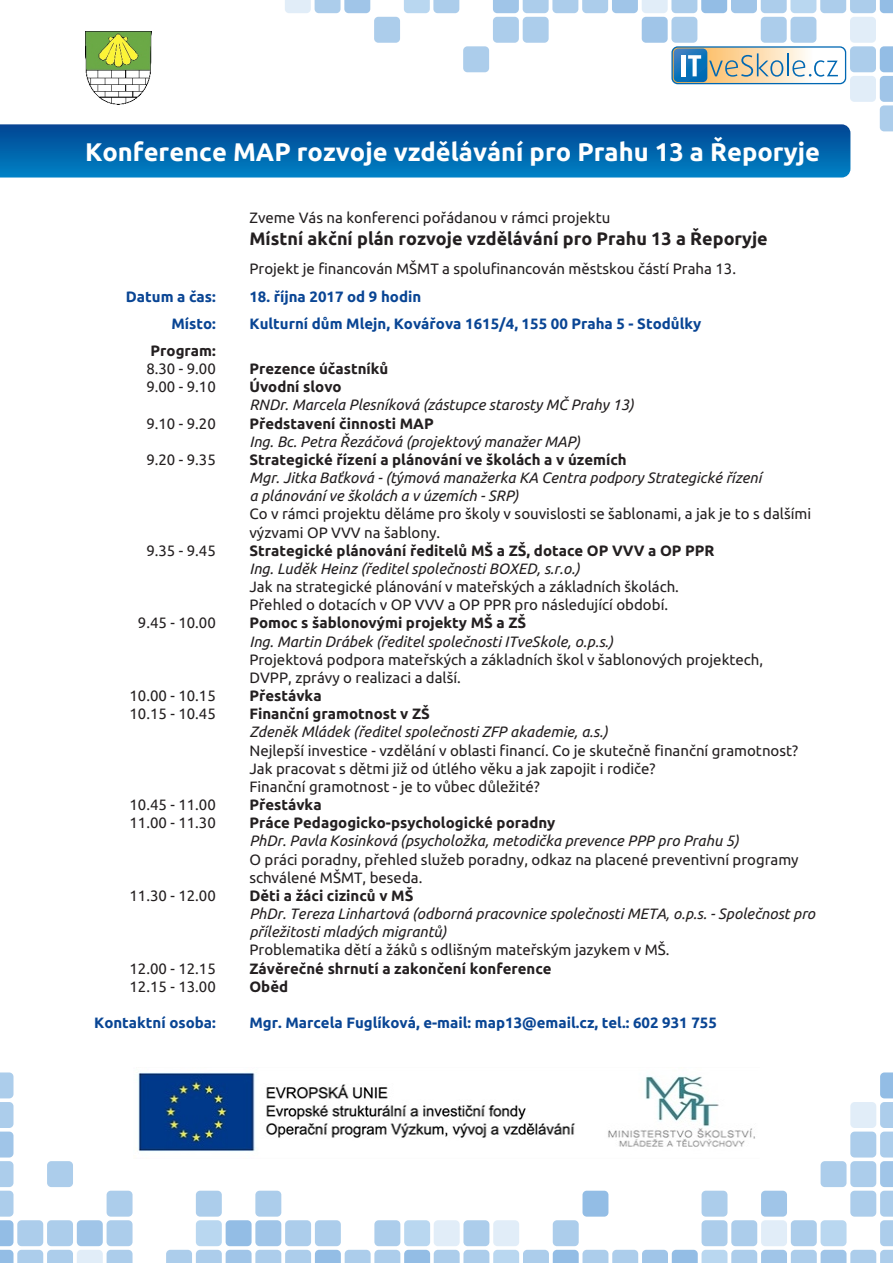
<style>
.page{position:relative;width:893px;height:1263px;background:#fff}
.page>*{position:absolute;margin:0;border:0;box-sizing:border-box;transform-origin:0 0}
.t1{font:700 25.5px "Ubuntu";color:#fff}
.t2{font:700 18px "Ubuntu";color:#231f20}
.t3{font:15px/18.1px "Ubuntu";color:#231f20}
.t4{font:italic 15px/18.1px "Ubuntu";color:#231f20}
.t5{font:700 15px "Ubuntu";color:#231f20}
.t6{font:700 15px "Ubuntu";color:#094594}
</style>
<div class="page">
<svg style="left:0;top:124px;width:850px;height:54px;background:#066eb4"></svg>
<svg style="left:0;top:1072px;width:893px;height:191px"></svg>
<div style="left:850px;top:1131px;width:26px;height:26px;background:#accdeb;border-radius:4px"></div>
<div style="left:821px;top:1131px;width:25px;height:26px;background:#fff;border-radius:4px"></div>
<img style="left:133px;top:1072px;width:627px;height:86px">
<svg style="left:285px;top:0;width:608px;height:161px"></svg>
<img style="left:85px;top:32px;width:66px;height:72px">
<h1 class="t1" style="left:85px;top:141px;width:736px">Konference MAP rozvoje vzdělávání pro Prahu 13 a Řeporyje</h1>
<p class="t3" style="left:249px;top:210px;width:362px">Zveme Vás na konferenci pořádanou v rámci projektu</p>
<p class="t2" style="left:249px;top:231px;width:520px">Místní akční plán rozvoje vzdělávání pro Prahu 13 a Řeporyje</p>
<p class="t3" style="left:249px;top:261px;width:488px">Projekt je financován MŠMT a spolufinancován městskou částí Praha 13.</p>
<p class="t6" style="left:126px;top:290px;width:92px">Datum a čas:</p>
<p class="t6" style="left:249px;top:290px;width:173px">18. října 2017 od 9 hodin</p>
<p class="t6" style="left:171px;top:317px;width:46px">Místo:</p>
<p class="t6" style="left:249px;top:317px;width:453px">Kulturní dům Mlejn, Kovářova 1615/4, 155 00 Praha 5 - Stodůlky</p>
<p class="t5" style="left:151px;top:344px;width:67px">Program:</p>
<p class="t3" style="left:146px;top:361px;width:71px">8.30 - 9.00</p>
<p class="t5" style="left:249px;top:362px;width:140px">Prezence účastníků</p>
<p class="t3" style="left:146px;top:379px;width:71px">9.00 - 9.10</p>
<p class="t5" style="left:249px;top:381px;width:94px">Úvodní slovo</p>
<p class="t4" style="left:249px;top:397px;width:386px">RNDr. Marcela Plesníková (zástupce starosty MČ Prahy 13)</p>
<p class="t3" style="left:146px;top:415px;width:71px">9.10 - 9.20</p>
<p class="t5" style="left:249px;top:417px;width:186px">Představení činnosti MAP</p>
<p class="t4" style="left:249px;top:433px;width:332px">Ing. Bc. Petra Řezáčová (projektový manažer MAP)</p>
<p class="t3" style="left:146px;top:451px;width:71px">9.20 - 9.35</p>
<p class="t5" style="left:249px;top:453px;width:379px">Strategické řízení a plánování ve školách a v územích</p>
<p class="t4" style="left:249px;top:470px;width:514px">Mgr. Jitka Baťková - (týmová manažerka KA Centra podpory Strategické řízení a plánování ve školách a v územích - SRP)</p>
<p class="t3" style="left:249px;top:506px;width:563px">Co v rámci projektu děláme pro školy v souvislosti se šablonami, a jak je to s dalšími výzvami OP VVV na šablony.</p>
<p class="t3" style="left:146px;top:542px;width:71px">9.35 - 9.45</p>
<p class="t5" style="left:249px;top:544px;width:467px">Strategické plánování ředitelů MŠ a ZŠ, dotace OP VVV a OP PPR</p>
<p class="t4" style="left:249px;top:560px;width:332px">Ing. Luděk Heinz (ředitel společnosti BOXED, s.r.o.)</p>
<p class="t3" style="left:249px;top:579px;width:431px">Jak na strategické plánování v mateřských a základních školách.<br>Přehled o dotacích v OP VVV a OP PPR pro následující období.</p>
<p class="t3" style="left:138px;top:615px;width:80px">9.45 - 10.00</p>
<p class="t5" style="left:249px;top:617px;width:278px">Pomoc s šablonovými projekty MŠ a ZŠ</p>
<p class="t4" style="left:249px;top:633px;width:365px">Ing. Martin Drábek (ředitel společnosti ITveSkole, o.p.s.)</p>
<p class="t3" style="left:249px;top:651px;width:515px">Projektová podpora mateřských a základních škol v šablonových projektech,<br>DVPP, zprávy o realizaci a další.</p>
<p class="t3" style="left:129px;top:687px;width:88px">10.00 - 10.15</p>
<p class="t5" style="left:249px;top:689px;width:74px">Přestávka</p>
<p class="t3" style="left:129px;top:706px;width:88px">10.15 - 10.45</p>
<p class="t5" style="left:249px;top:708px;width:182px">Finanční gramotnost v ZŠ</p>
<p class="t4" style="left:249px;top:724px;width:360px">Zdeněk Mládek (ředitel společnosti ZFP akademie, a.s.)</p>
<p class="t3" style="left:249px;top:742px;width:550px">Nejlepší investice - vzdělání v oblasti financí. Co je skutečně finanční gramotnost?</p>
<p class="t3" style="left:249px;top:760px;width:408px">Jak pracovat s dětmi již od útlého věku a jak zapojit i rodiče?<br>Finanční gramotnost - je to vůbec důležité?</p>
<p class="t3" style="left:129px;top:796px;width:88px">10.45 - 11.00</p>
<p class="t5" style="left:249px;top:798px;width:74px">Přestávka</p>
<p class="t3" style="left:129px;top:815px;width:88px">11.00 - 11.30</p>
<p class="t5" style="left:249px;top:816px;width:308px">Práce Pedagogicko-psychologické poradny</p>
<p class="t4" style="left:249px;top:833px;width:491px">PhDr. Pavla Kosinková (psycholožka, metodička prevence PPP pro Prahu 5)</p>
<p class="t3" style="left:249px;top:851px;width:551px">O práci poradny, přehled služeb poradny, odkaz na placené preventivní programy schválené MŠMT, beseda.</p>
<p class="t3" style="left:129px;top:887px;width:88px">11.30 - 12.00</p>
<p class="t5" style="left:249px;top:889px;width:166px">Děti a žáci cizinců v MŠ</p>
<p class="t4" style="left:249px;top:905px;width:567px">PhDr. Tereza Linhartová (odborná pracovnice společnosti META, o.p.s. - Společnost pro příležitosti mladých migrantů)</p>
<p class="t3" style="left:249px;top:942px;width:422px">Problematika dětí a žáků s odlišným mateřským jazykem v MŠ.</p>
<p class="t3" style="left:129px;top:960px;width:88px">12.00 - 12.15</p>
<p class="t5" style="left:249px;top:962px;width:304px">Závěrečné shrnutí a zakončení konference</p>
<p class="t3" style="left:129px;top:978px;width:88px">12.15 - 13.00</p>
<p class="t5" style="left:249px;top:980px;width:40px">Oběd</p>
<p class="t6" style="left:94px;top:1016px;width:123px">Kontaktní osoba:</p>
<p class="t6" style="left:249px;top:1016px;width:469px">Mgr. Marcela Fuglíková, e-mail: map13@email.cz, tel.: 602 931 755</p>
</div>
